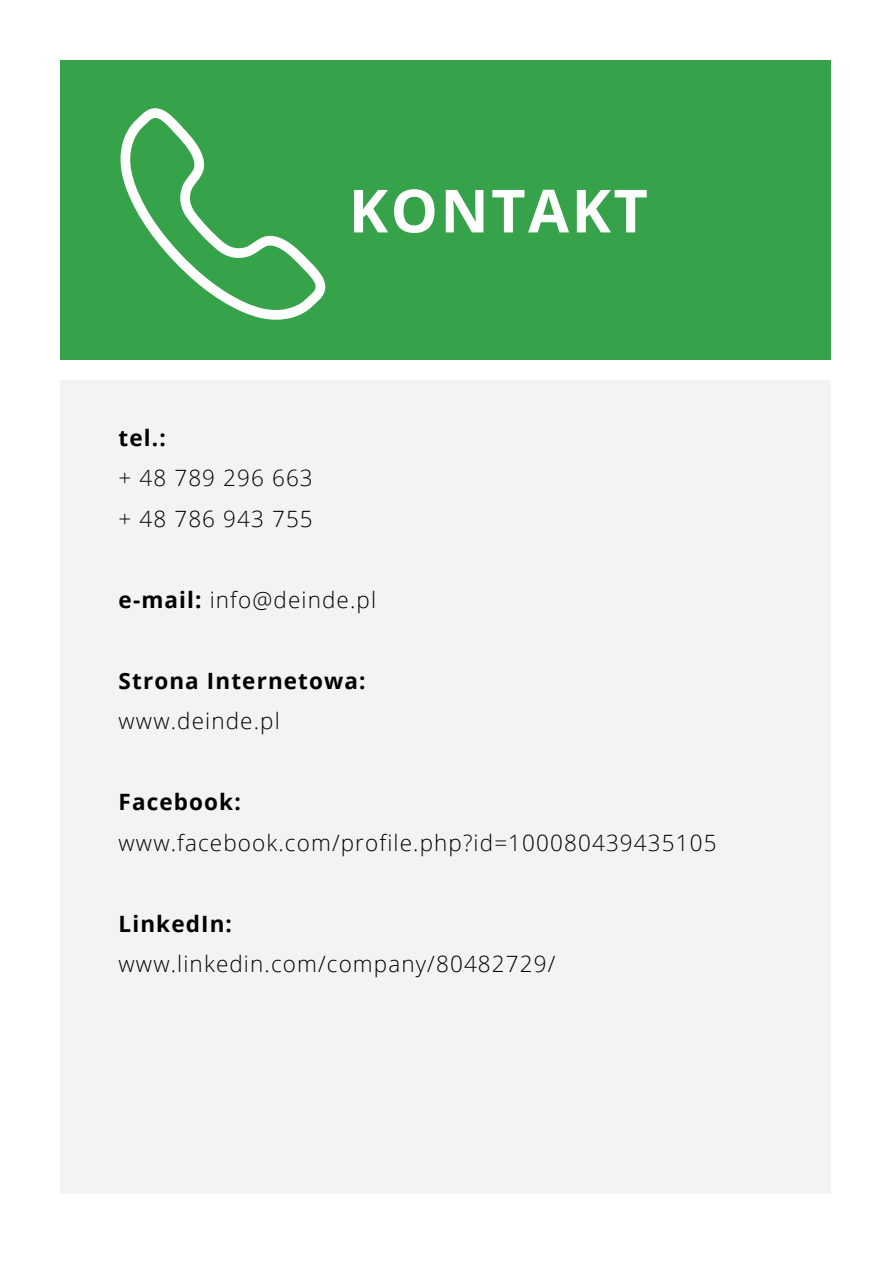
<style>
.page{position:relative;width:893px;height:1264px;background:#fff}
.page>*{position:absolute;margin:0;border:0;box-sizing:border-box;transform-origin:0 0}
.t1{font:700 59.55px "Open Sans";letter-spacing:.04em;color:#fff}
.t2{font:300 22.5px/40.5px "Open Sans";letter-spacing:.05em;color:#000}
.t3{font:700 22.5px "Open Sans";letter-spacing:.05em;color:#000}
.s1{font-weight:700}
</style>
<div class="page">
<div style="left:60px;top:60px;width:770px;height:299px;background:#36a249"></div>
<div style="left:60px;top:380px;width:770px;height:813px;background:#f3f3f3"></div>
<svg style="left:120px;top:108px;width:206px;height:212px"></svg>
<h1 class="t1" style="left:348px;top:169px;width:301px">KONTAKT</h1>
<p class="t3" style="left:119px;top:422px;width:49px">tel.:</p>
<p class="t2" style="left:119px;top:457px;width:196px">+ 48 789 296 663 + 48 786 943 755</p>
<p class="t2" style="left:119px;top:579px;width:259px"><span class="s1">e-mail:</span> info@deinde.pl</p>
<p class="t3" style="left:119px;top:664px;width:248px">Strona Internetowa:</p>
<p class="t2" style="left:119px;top:700px;width:163px">www.deinde.pl</p>
<p class="t3" style="left:119px;top:786px;width:124px">Facebook:</p>
<p class="t2" style="left:119px;top:821px;width:599px">www.facebook.com/profile.php?id=100080439435105</p>
<p class="t3" style="left:119px;top:907px;width:115px">LinkedIn:</p>
<p class="t2" style="left:119px;top:943px;width:438px">www.linkedin.com/company/80482729/</p>
</div>
